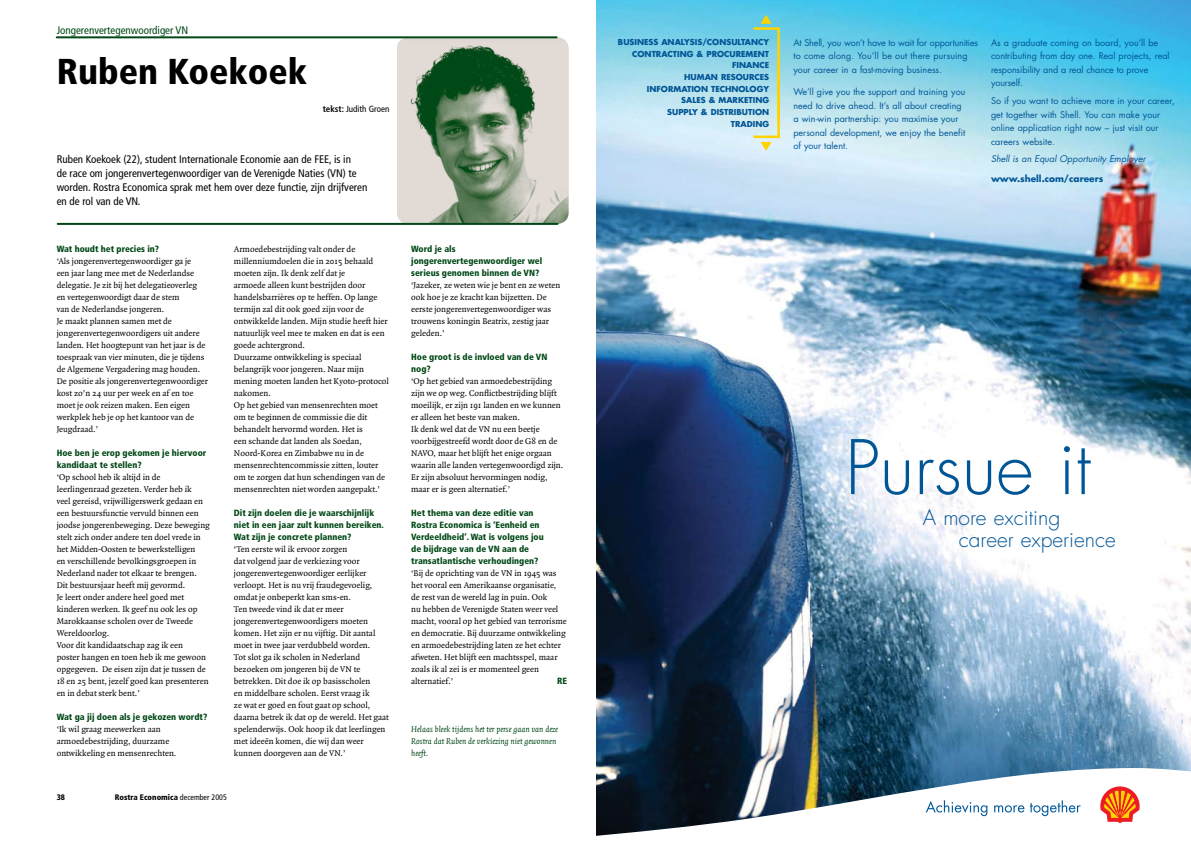
<style>
.page{position:relative;width:1191px;height:842px;background:#fff}
.page>*{position:absolute;margin:0;border:0;box-sizing:border-box;transform-origin:0 0}
.t1{font:300 73px "Futura";color:#005596}
.t2{font:900 condensed 36px "Frutiger";color:#000}
.t3{font:300 21px/22px "Futura";color:#005596}
.t4{font:condensed 11px/14px "Frutiger";color:#000}
.t5{font:condensed 11px "Frutiger";color:#004816}
.t6{font:9px/12px "Quadraat";color:#000}
.t7{font:9px/13.5px "Futura";color:#005596}
.t8{font:900 condensed 9px/12px "Frutiger";color:#004816}
.t9{font:italic 9px/12px "Quadraat";color:#004816}
.t10{font:italic 9px "Futura";color:#005596}
.t11{font:700 9px "Futura";color:#005596}
.t12{font:condensed 9px "Frutiger";color:#000}
.t13{font:700 8px/11.7px "Futura";color:#005596;text-align:right}
.t14{font:900 condensed 8px "Frutiger";color:#000}
.s1{font-weight:700}
.s2{font-weight:400}
</style>
<div class="page">
<img style="left:596px;top:0;width:595px;height:836px">
<div style="left:397px;top:37px;width:171px;height:187px;background:linear-gradient(to right,#e2d9d5,#e1d8d4);border-radius:11px"></div>
<img style="left:397px;top:42px;width:171px;height:182px">
<hr style="left:57px;top:36px;width:499px;height:2px;background:#004816">
<hr style="left:58px;top:223px;width:499px;height:2px;background:#004816">
<p class="t5" style="left:57px;top:24px;width:133px">Jongerenvertegenwoordiger VN</p>
<h2 class="t2" style="left:57px;top:50px;width:252px">Ruben Koekoek</h2>
<p class="t12" style="left:323px;top:103px;width:68px"><span class="s1">tekst:</span> Judith Groen</p>
<p class="t4" style="left:57px;top:153px;width:312px">Ruben Koekoek (22), student Internationale Economie aan de FEE, is in<br>de race om jongerenvertegenwoordiger van de Verenigde Naties (VN) te worden. Rostra Economica sprak met hem over deze functie, zijn drijfveren en de rol van de VN.</p>
<p class="t8" style="left:57px;top:243px;width:104px">Wat houdt het precies in?</p>
<p class="t6" style="left:57px;top:255px;width:153px">‘Als jongerenvertegenwoordiger ga je<br>een jaar lang mee met de Nederlandse delegatie. Je zit bij het delegatieoverleg en vertegenwoordigt daar de stem<br>van de Nederlandse jongeren.<br>Je maakt plannen samen met de jongerenvertegenwoordigers uit andere landen. Het hoogtepunt van het jaar is de toespraak van vier minuten, die je tijdens de Algemene Vergadering mag houden.<br>De positie als jongerenvertegenwoordiger kost zo’n 24 uur per week en af en toe moet je ook reizen maken. Een eigen werkplek heb je op het kantoor van de Jeugdraad.’</p>
<p class="t8" style="left:57px;top:447px;width:151px">Hoe ben je erop gekomen je hiervoor kandidaat te stellen?</p>
<p class="t6" style="left:57px;top:471px;width:155px">‘Op school heb ik altijd in de leerlingenraad gezeten. Verder heb ik<br>veel gereisd, vrijwilligerswerk gedaan en een bestuursfunctie vervuld binnen een joodse jongerenbeweging. Deze beweging stelt zich onder andere ten doel vrede in het Midden-Oosten te bewerkstelligen<br>en verschillende bevolkingsgroepen in Nederland nader tot elkaar te brengen.<br>Dit bestuursjaar heeft mij gevormd.<br>Je leert onder andere heel goed met kinderen werken. Ik geef nu ook les op Marokkaanse scholen over de Tweede Wereldoorlog.<br>Voor dit kandidaatschap zag ik een<br>poster hangen en toen heb ik me gewoon opgegeven. De eisen zijn dat je tussen de 18 en 25 bent, jezelf goed kan presenteren en in debat sterk bent.’</p>
<p class="t8" style="left:57px;top:711px;width:152px">Wat ga jij doen als je gekozen wordt?</p>
<p class="t6" style="left:57px;top:723px;width:121px">‘Ik wil graag meewerken aan armoedebestrijding, duurzame ontwikkeling en mensenrechten.</p>
<p class="t6" style="left:234px;top:243px;width:156px">Armoedebestrijding valt onder de millenniumdoelen die in 2015 behaald moeten zijn. Ik denk zelf dat je<br>armoede alleen kunt bestrijden door handelsbarrières op te heffen. Op lange termijn zal dit ook goed zijn voor de ontwikkelde landen. Mijn studie heeft hier natuurlijk veel mee te maken en dat is een goede achtergrond.<br>Duurzame ontwikkeling is speciaal belangrijk voor jongeren. Naar mijn mening moeten landen het Kyoto-protocol nakomen.<br>Op het gebied van mensenrechten moet om te beginnen de commissie die dit behandelt hervormd worden. Het is<br>een schande dat landen als Soedan, Noord-Korea en Zimbabwe nu in de mensenrechtencommissie zitten, louter om te zorgen dat hun schendingen van de mensenrechten niet worden aangepakt.’</p>
<p class="t8" style="left:234px;top:507px;width:151px">Dit zijn doelen die je waarschijnlijk niet in een jaar zult kunnen bereiken.<br>Wat zijn je concrete plannen?</p>
<p class="t6" style="left:234px;top:543px;width:157px">‘Ten eerste wil ik ervoor zorgen<br>dat volgend jaar de verkiezing voor jongerenvertegenwoordiger eerlijker verloopt. Het is nu vrij fraudegevoelig, omdat je onbeperkt kan sms-en.<br>Ten tweede vind ik dat er meer jongerenvertegenwoordigers moeten komen. Het zijn er nu vijftig. Dit aantal moet in twee jaar verdubbeld worden.<br>Tot slot ga ik scholen in Nederland bezoeken om jongeren bij de VN te betrekken. Dit doe ik op basisscholen<br>en middelbare scholen. Eerst vraag ik<br>ze wat er goed en fout gaat op school, daarna betrek ik dat op de wereld. Het gaat spelenderwijs. Ook hoop ik dat leerlingen met ideeën komen, die wij dan weer kunnen doorgeven aan de VN.’</p>
<p class="t14" style="left:57px;top:792px;width:10px">38</p>
<p class="t14" style="left:115px;top:792px;width:114px">Rostra Economica <span class="s2">december 2005</span></p>
<p class="t8" style="left:411px;top:243px;width:133px">Word je als jongerenvertegenwoordiger wel serieus genomen binnen de VN?</p>
<p class="t6" style="left:411px;top:279px;width:151px">‘Jazeker, ze weten wie je bent en ze weten ook hoe je ze kracht kan bijzetten. De eerste jongerenvertegenwoordiger was trouwens koningin Beatrix, zestig jaar geleden.’</p>
<p class="t8" style="left:411px;top:351px;width:138px">Hoe groot is de invloed van de VN nog?</p>
<p class="t6" style="left:411px;top:375px;width:154px">‘Op het gebied van armoedebestrijding zijn we op weg. Conflictbestrijding blijft moeilijk, er zijn 191 landen en we kunnen er alleen het beste van maken.<br>Ik denk wel dat de VN nu een beetje voorbijgestreefd wordt door de G8 en de NAVO, maar het blijft het enige orgaan waarin alle landen vertegenwoordigd zijn.<br>Er zijn absoluut hervormingen nodig, maar er is geen alternatief.’</p>
<p class="t8" style="left:411px;top:507px;width:134px">Het thema van deze editie van<br>Rostra Economica is ‘Eenheid en<br>Verdeeldheid’. Wat is volgens jou de bijdrage van de VN aan de transatlantische verhoudingen?</p>
<p class="t6" style="left:411px;top:567px;width:157px">‘Bij de oprichting van de VN in 1945 was het vooral een Amerikaanse organisatie, de rest van de wereld lag in puin. Ook<br>nu hebben de Verenigde Staten weer veel macht, vooral op het gebied van terrorisme en democratie. Bij duurzame ontwikkeling en armoedebestrijding laten ze het echter afweten. Het blijft een machtsspel, maar zoals ik al zei is er momenteel geen alternatief.’</p>
<p class="t8" style="left:557px;top:675px;width:12px">RE</p>
<p class="t9" style="left:411px;top:723px;width:148px">Helaas bleek tijdens het ter perse gaan van deze<br>Rostra dat Ruben de verkiezing niet gewonnen heeft.</p>
<p class="t13" style="left:618px;top:36px;width:153px">BUSINESS ANALYSIS/CONSULTANCY<br>CONTRACTING &amp; PROCUREMENT<br>FINANCE<br>HUMAN RESOURCES<br>INFORMATION TECHNOLOGY<br>SALES &amp; MARKETING<br>SUPPLY &amp; DISTRIBUTION<br>TRADING</p>
<p class="t7" style="left:793px;top:36px;width:186px">At Shell, you won’t have to wait for opportunities to come along. You’ll be out there pursuing your career in a fast-moving business.</p>
<p class="t7" style="left:793px;top:85px;width:173px">We’ll give you the support and training you need to drive ahead. It’s all about creating a win-win partnership: you maximise your personal development, we enjoy the benefit of your talent.</p>
<p class="t7" style="left:991px;top:36px;width:180px">As a graduate coming on board, you’ll be contributing from day one. Real projects, real responsibility and a real chance to prove yourself.</p>
<p class="t7" style="left:991px;top:94px;width:185px">So if you want to achieve more in your career, get together with Shell. You can make your online application right now – just visit our careers website.</p>
<p class="t10" style="left:991px;top:153px;width:156px">Shell is an Equal Opportunity Employer</p>
<p class="t11" style="left:991px;top:172px;width:114px">www.shell.com/careers</p>
<h1 class="t1" style="left:845px;top:423px;width:247px">Pursue it</h1>
<h3 class="t3" style="left:958px;top:507px;width:158px;text-indent:-36px">A more exciting career experience</h3>
</div>
